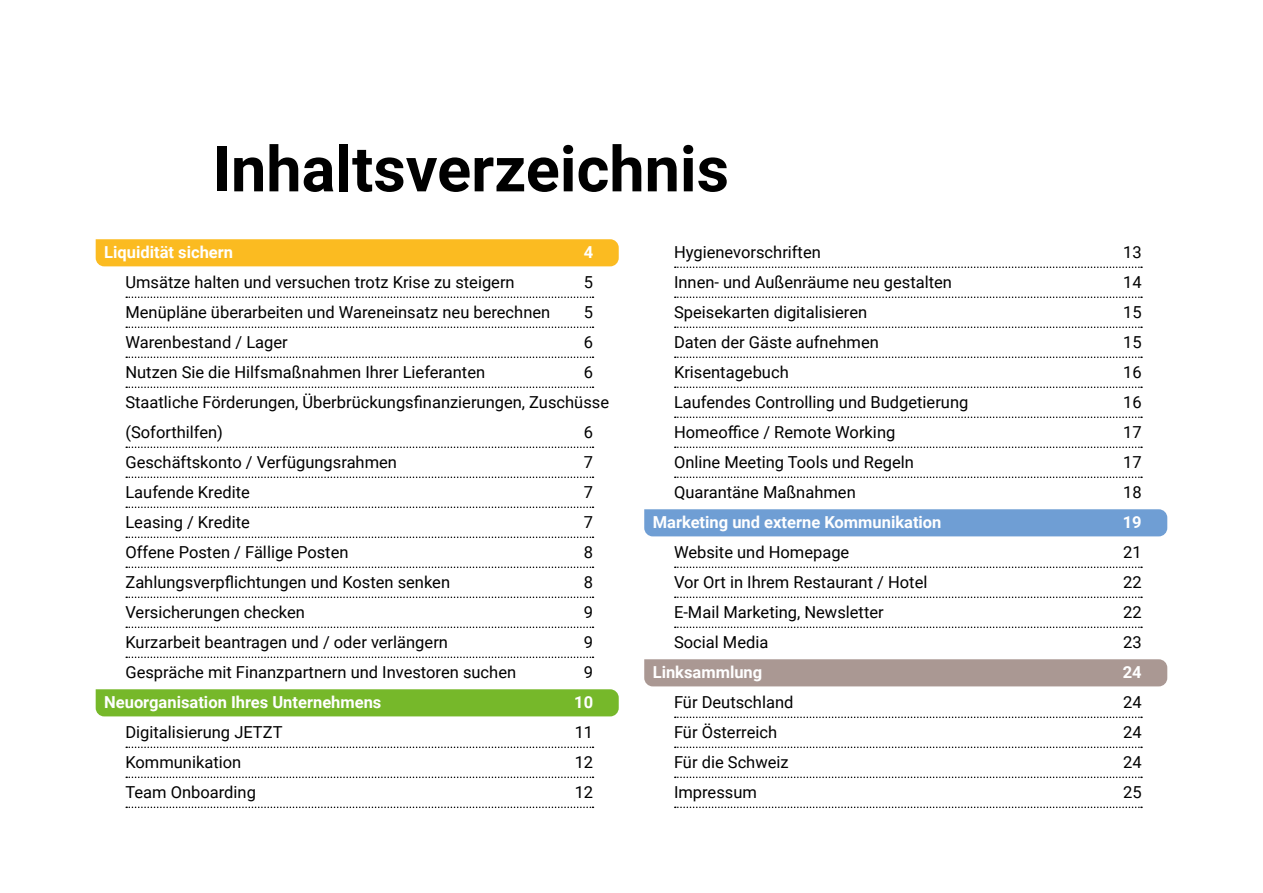
<style>
.page{position:relative;width:1263px;height:893px;background:#fff}
.page>*{position:absolute;margin:0;border:0;box-sizing:border-box;transform-origin:0 0}
.Kapitel_ohne_Funktio{font:700 63px "Roboto";color:#000}
.t1{font:16.5px/30px "Roboto";color:#000}
.t2{font:700 16.5px "Roboto";color:#fff}
</style>
<div class="page">
<div style="left:96px;top:239px;width:523px;height:27px;background:#fbbb21"></div>
<svg style="left:126px;top:296px;width:467px;height:2px"></svg>
<svg style="left:126px;top:326px;width:467px;height:2px"></svg>
<svg style="left:126px;top:356px;width:467px;height:2px"></svg>
<svg style="left:126px;top:386px;width:467px;height:2px"></svg>
<svg style="left:126px;top:446px;width:467px;height:2px"></svg>
<svg style="left:126px;top:476px;width:467px;height:2px"></svg>
<svg style="left:126px;top:506px;width:467px;height:2px"></svg>
<svg style="left:126px;top:536px;width:467px;height:2px"></svg>
<svg style="left:126px;top:566px;width:467px;height:2px"></svg>
<svg style="left:126px;top:596px;width:467px;height:2px"></svg>
<svg style="left:126px;top:626px;width:467px;height:2px"></svg>
<svg style="left:126px;top:656px;width:467px;height:2px"></svg>
<div style="left:96px;top:689px;width:523px;height:27px;background:#76b82a"></div>
<svg style="left:126px;top:746px;width:467px;height:2px"></svg>
<svg style="left:126px;top:776px;width:467px;height:2px"></svg>
<svg style="left:126px;top:806px;width:467px;height:2px"></svg>
<svg style="left:675px;top:266px;width:467px;height:2px"></svg>
<svg style="left:675px;top:296px;width:467px;height:2px"></svg>
<svg style="left:675px;top:326px;width:467px;height:2px"></svg>
<svg style="left:675px;top:356px;width:467px;height:2px"></svg>
<svg style="left:675px;top:386px;width:467px;height:2px"></svg>
<svg style="left:675px;top:416px;width:467px;height:2px"></svg>
<svg style="left:675px;top:446px;width:467px;height:2px"></svg>
<svg style="left:675px;top:476px;width:467px;height:2px"></svg>
<div style="left:644px;top:509px;width:523px;height:27px;background:#6f9ed4"></div>
<svg style="left:675px;top:566px;width:467px;height:2px"></svg>
<svg style="left:675px;top:596px;width:467px;height:2px"></svg>
<svg style="left:675px;top:626px;width:467px;height:2px"></svg>
<div style="left:644px;top:659px;width:523px;height:27px;background:#aa9893"></div>
<svg style="left:675px;top:716px;width:467px;height:2px"></svg>
<svg style="left:675px;top:746px;width:467px;height:2px"></svg>
<svg style="left:675px;top:776px;width:467px;height:2px"></svg>
<svg style="left:675px;top:806px;width:467px;height:2px"></svg>
<p class="Kapitel_ohne_Funktio" style="left:213px;top:125px;width:518px">Inhaltsverzeichnis</p>
<p class="t2" style="left:104px;top:241px;width:130px">Liquidität sichern</p>
<p class="t2" style="left:584px;top:241px;width:11px">4</p>
<p class="t1" style="left:125px;top:267px;width:391px">Umsätze halten und versuchen trotz Krise zu steigern</p>
<p class="t1" style="left:584px;top:267px;width:11px">5</p>
<p class="t1" style="left:125px;top:297px;width:426px">Menüpläne überarbeiten und Wareneinsatz neu berechnen</p>
<p class="t1" style="left:584px;top:297px;width:11px">5</p>
<p class="t1" style="left:125px;top:327px;width:164px">Warenbestand / Lager</p>
<p class="t1" style="left:584px;top:327px;width:11px">6</p>
<p class="t1" style="left:125px;top:357px;width:361px">Nutzen Sie die Hilfsmaßnahmen Ihrer Lieferanten</p>
<p class="t1" style="left:584px;top:357px;width:11px">6</p>
<p class="t1" style="left:125px;top:387px;width:485px">Staatliche Förderungen, Überbrückungsfinanzierungen, Zuschüsse (Soforthilfen)</p>
<p class="t1" style="left:584px;top:417px;width:11px">6</p>
<p class="t1" style="left:125px;top:447px;width:273px">Geschäftskonto / Verfügungsrahmen</p>
<p class="t1" style="left:584px;top:447px;width:11px">7</p>
<p class="t1" style="left:125px;top:477px;width:126px">Laufende Kredite</p>
<p class="t1" style="left:584px;top:477px;width:11px">7</p>
<p class="t1" style="left:125px;top:507px;width:126px">Leasing / Kredite</p>
<p class="t1" style="left:584px;top:507px;width:11px">7</p>
<p class="t1" style="left:125px;top:537px;width:225px">Offene Posten / Fällige Posten</p>
<p class="t1" style="left:584px;top:537px;width:11px">8</p>
<p class="t1" style="left:125px;top:567px;width:326px">Zahlungsverpflichtungen und Kosten senken</p>
<p class="t1" style="left:584px;top:567px;width:11px">8</p>
<p class="t1" style="left:125px;top:597px;width:181px">Versicherungen checken</p>
<p class="t1" style="left:584px;top:597px;width:11px">9</p>
<p class="t1" style="left:125px;top:627px;width:324px">Kurzarbeit beantragen und / oder verlängern</p>
<p class="t1" style="left:584px;top:627px;width:11px">9</p>
<p class="t1" style="left:125px;top:657px;width:392px">Gespräche mit Finanzpartnern und Investoren suchen</p>
<p class="t1" style="left:584px;top:657px;width:11px">9</p>
<p class="t2" style="left:104px;top:691px;width:279px">Neuorganisation Ihres Unternehmens</p>
<p class="t2" style="left:574px;top:691px;width:20px">10</p>
<p class="t1" style="left:125px;top:717px;width:159px">Digitalisierung JETZT</p>
<p class="t1" style="left:575px;top:717px;width:20px">11</p>
<p class="t1" style="left:125px;top:747px;width:117px">Kommunikation</p>
<p class="t1" style="left:575px;top:747px;width:20px">12</p>
<p class="t1" style="left:125px;top:777px;width:132px">Team Onboarding</p>
<p class="t1" style="left:575px;top:777px;width:20px">12</p>
<p class="t1" style="left:674px;top:237px;width:148px">Hygienevorschriften</p>
<p class="t1" style="left:1123px;top:237px;width:20px">13</p>
<p class="t1" style="left:674px;top:267px;width:279px">Innen- und Außenräume neu gestalten</p>
<p class="t1" style="left:1123px;top:267px;width:20px">14</p>
<p class="t1" style="left:674px;top:297px;width:195px">Speisekarten digitalisieren</p>
<p class="t1" style="left:1123px;top:297px;width:20px">15</p>
<p class="t1" style="left:674px;top:327px;width:206px">Daten der Gäste aufnehmen</p>
<p class="t1" style="left:1123px;top:327px;width:20px">15</p>
<p class="t1" style="left:674px;top:357px;width:116px">Krisentagebuch</p>
<p class="t1" style="left:1123px;top:357px;width:20px">16</p>
<p class="t1" style="left:674px;top:387px;width:296px">Laufendes Controlling und Budgetierung</p>
<p class="t1" style="left:1123px;top:387px;width:20px">16</p>
<p class="t1" style="left:674px;top:417px;width:223px">Homeoffice / Remote Working</p>
<p class="t1" style="left:1123px;top:417px;width:20px">17</p>
<p class="t1" style="left:674px;top:447px;width:241px">Online Meeting Tools und Regeln</p>
<p class="t1" style="left:1123px;top:447px;width:20px">17</p>
<p class="t1" style="left:674px;top:477px;width:183px">Quarantäne Maßnahmen</p>
<p class="t1" style="left:1123px;top:477px;width:20px">18</p>
<p class="t2" style="left:653px;top:511px;width:290px">Marketing und externe Kommunikation</p>
<p class="t2" style="left:1123px;top:511px;width:20px">19</p>
<p class="t1" style="left:674px;top:537px;width:177px">Website und Homepage</p>
<p class="t1" style="left:1123px;top:537px;width:20px">21</p>
<p class="t1" style="left:674px;top:567px;width:255px">Vor Ort in Ihrem Restaurant / Hotel</p>
<p class="t1" style="left:1123px;top:567px;width:20px">22</p>
<p class="t1" style="left:674px;top:597px;width:211px">E-Mail Marketing, Newsletter</p>
<p class="t1" style="left:1123px;top:597px;width:20px">22</p>
<p class="t1" style="left:674px;top:627px;width:96px">Social Media</p>
<p class="t1" style="left:1123px;top:627px;width:20px">23</p>
<p class="t2" style="left:653px;top:661px;width:111px">Linksammlung</p>
<p class="t2" style="left:1123px;top:661px;width:20px">24</p>
<p class="t1" style="left:674px;top:687px;width:121px">Für Deutschland</p>
<p class="t1" style="left:1123px;top:687px;width:20px">24</p>
<p class="t1" style="left:674px;top:717px;width:105px">Für Österreich</p>
<p class="t1" style="left:1123px;top:717px;width:20px">24</p>
<p class="t1" style="left:674px;top:747px;width:116px">Für die Schweiz</p>
<p class="t1" style="left:1123px;top:747px;width:20px">24</p>
<p class="t1" style="left:674px;top:777px;width:84px">Impressum</p>
<p class="t1" style="left:1123px;top:777px;width:20px">25</p>
</div>
